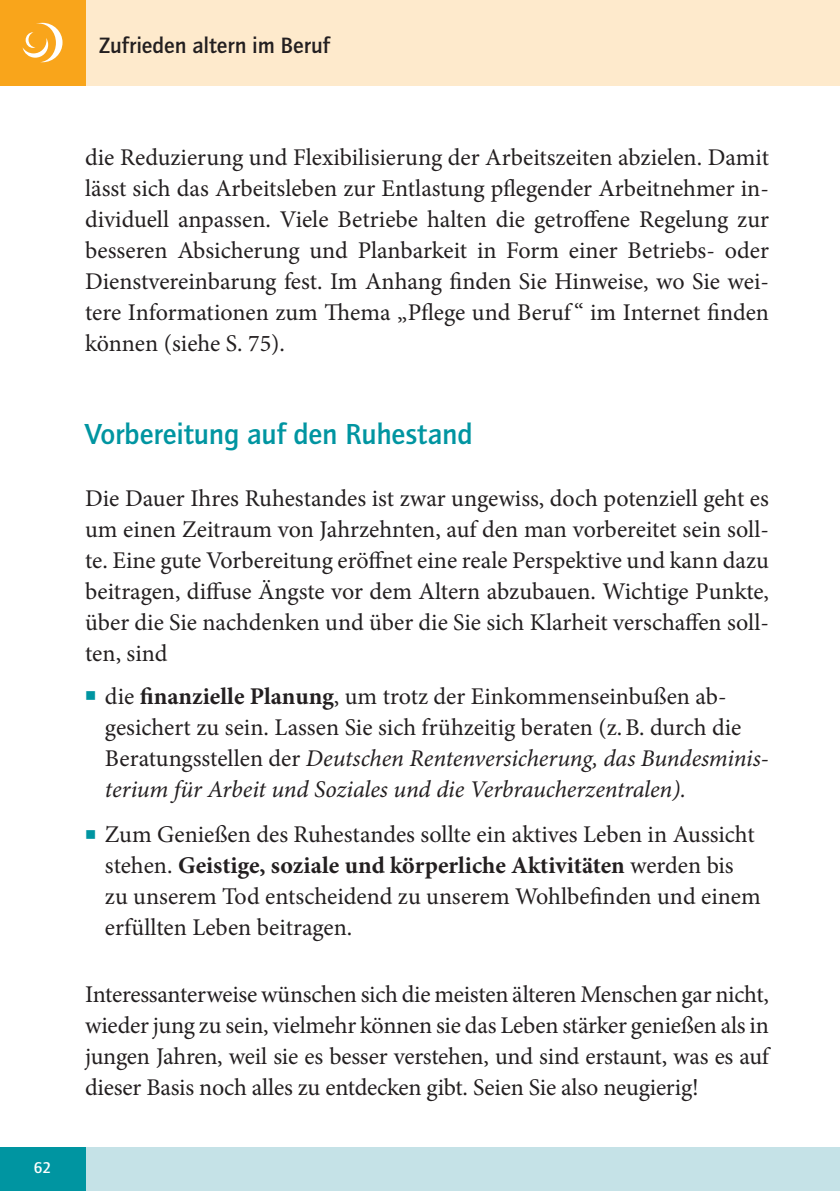
<style>
.page{position:relative;width:840px;height:1191px;background:#fff}
.page>*{position:absolute;margin:0;border:0;box-sizing:border-box;transform-origin:0 0}
.t1{font:500 30px "Quay Sans ITC Std";letter-spacing:-.005em;color:#0095a1}
.t2{font:24px/31px "Minion Pro";color:#231f20;text-align:justify}
.t3{font:500 23px "Quay Sans ITC Std";color:#231f20}
.t4{font:500 16px "Quay Sans ITC Std";color:#fff}
.s1{font-weight:700}
.s2{font-style:italic}
</style>
<div class="page">
<div style="left:0;top:0;width:839px;height:85px;background:#feeacc"></div>
<div style="left:0;top:1147px;width:839px;height:44px;background:#c5e2e7"></div>
<div style="left:0;top:1147px;width:85px;height:44px;background:#0095a1"></div>
<div style="left:0;top:0;width:85px;height:85px;background:#f9a51b"></div>
<svg style="left:23px;top:23px;width:39px;height:39px"></svg>
<p class="t3" style="left:99px;top:31px;width:232px">Zufrieden altern im Beruf</p>
<p class="t4" style="left:34px;top:1158px;width:19px">62</p>
<p class="t2" style="left:85px;top:142px;width:685px">die Reduzierung und Flexibilisierung der Arbeitszeiten abzielen. Damit lässt sich das Arbeitsleben zur Entlastung pflegender Arbeitnehmer in&shy;dividuell anpassen. Viele Betriebe halten die getroffene Regelung zur besseren Absicherung und Planbarkeit in Form einer Betriebs- oder Dienstvereinbarung fest. Im Anhang finden Sie Hinweise, wo Sie wei&shy;tere Informationen zum Thema „Pflege und Beruf “ im Internet finden können (siehe S. 75).</p>
<p class="t1" style="left:85px;top:416px;width:389px">Vorbereitung auf den Ruhestand</p>
<p class="t2" style="left:85px;top:483px;width:685px">Die Dauer Ihres Ruhestandes ist zwar ungewiss, doch potenziell geht es um einen Zeitraum von Jahrzehnten, auf den man vorbereitet sein soll&shy;te. Eine gute Vorbereitung eröffnet eine reale Perspektive und kann dazu beitragen, diffuse Ängste vor dem Altern abzubauen. Wichtige Punkte, über die Sie nachdenken und über die Sie sich Klarheit verschaffen soll&shy;ten, sind</p>
<p class="t2" style="left:105px;top:680px;width:665px;text-align:left">die <span class="s1">finanzielle Planung</span>, um trotz der Einkommenseinbußen ab&shy;gesichert zu sein. Lassen Sie sich frühzeitig beraten (z.B. durch die Beratungsstellen der <span class="s2">Deutschen Rentenversicherung, das Bundesminis&shy;terium für Arbeit und Soziales und die Verbraucherzentralen).</span></p>
<p class="t2" style="left:105px;top:818px;width:656px;text-align:left">Zum Genießen des Ruhestandes sollte ein aktives Leben in Aussicht stehen. <span class="s1">Geistige, soziale und körperliche Aktivitäten</span> werden bis zu unserem Tod entscheidend zu unserem Wohlbefinden und einem erfüllten Leben beitragen.</p>
<p class="t2" style="left:85px;top:979px;width:685px">Interessanterweise wünschen sich die meisten älteren Menschen gar nicht, wieder jung zu sein, vielmehr können sie das Leben stärker genießen als in jungen Jahren, weil sie es besser verstehen, und sind erstaunt, was es auf dieser Basis noch alles zu entdecken gibt. Seien Sie also neugierig!</p>
</div>
